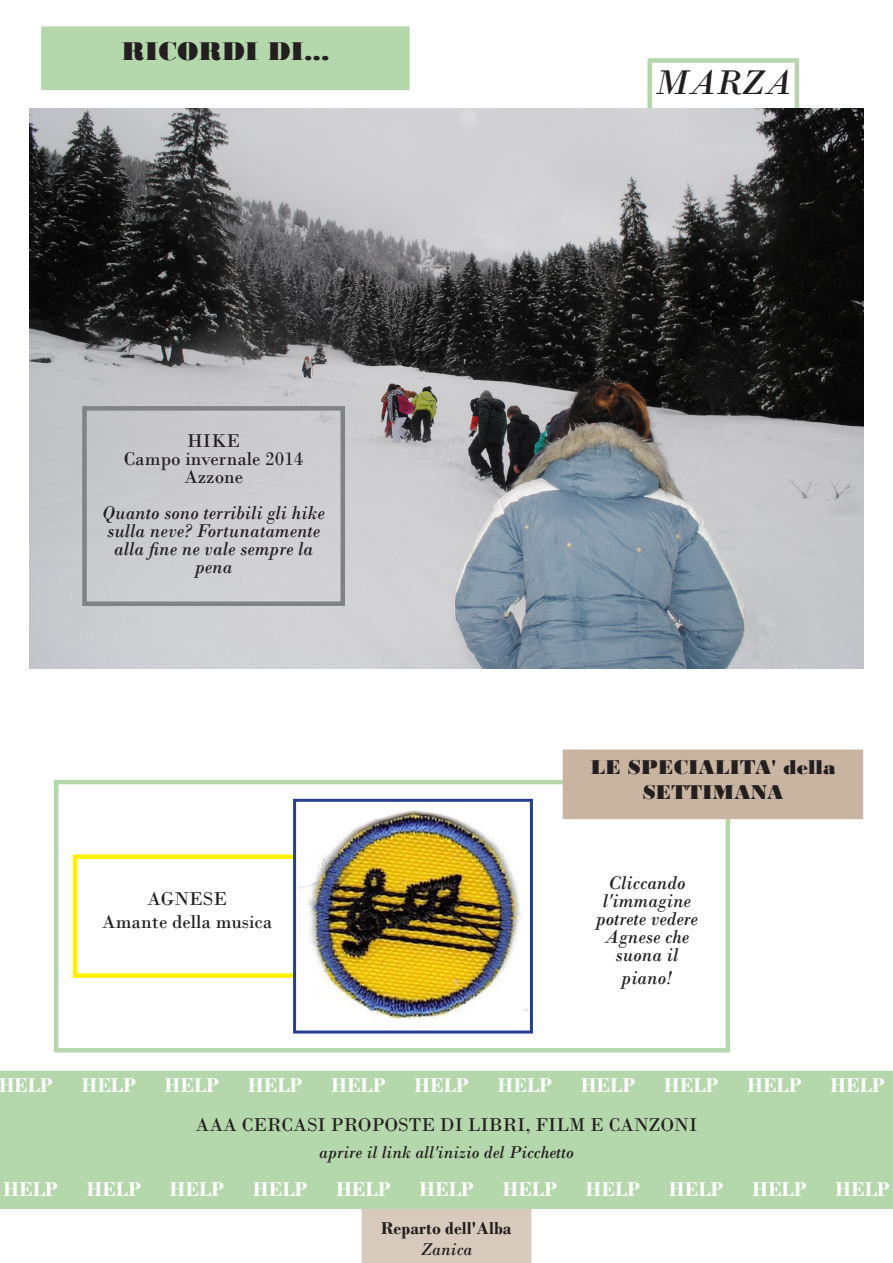
<style>
.page{position:relative;width:893px;height:1263px;background:#fff}
.page>*{position:absolute;margin:0;border:0;box-sizing:border-box;transform-origin:0 0}
.t1{font:italic 36px "Bodoni";color:#231f20}
.t2{font:27px "Bodoni MT Black";color:#231f20}
.t3{font:700 21px "Bodoni";color:#fff}
.t4{font:21px/25.2px "Bodoni MT Black";color:#231f20;text-align:center}
.t5{font:italic 19.5px/18px "Bodoni";color:#231f20;text-align:center}
.t6{font:19.5px "Bodoni";color:#231f20}
.t7{font:italic 18px "Bodoni";color:#231f20}
.t8{font:700 18px "Bodoni";color:#231f20}
</style>
<div class="page">
<div style="left:362px;top:1209px;width:169px;height:54px;background:#d7cabc"></div>
<div style="left:73px;top:854px;width:272px;height:124px;border:4px solid #fff101"></div>
<div style="left:647px;top:58px;width:152px;height:64px;border:4px solid #b5d7ac"></div>
<div style="left:54px;top:780px;width:676px;height:272px;border:4px solid #b5d7ac"></div>
<div style="left:563px;top:749px;width:300px;height:70px;background:#c8b4a0"></div>
<div style="left:0;top:1071px;width:893px;height:138px;background:#b5d7ac"></div>
<div style="left:41px;top:26px;width:369px;height:64px;background:#b5d7ac;border:4px solid #b5d7ac"></div>
<img style="left:30px;top:108px;width:833px;height:560px">
<div style="left:82px;top:406px;width:263px;height:200px;border:4px solid #808285"></div>
<img style="left:297px;top:810px;width:231px;height:211px">
<div style="left:293px;top:799px;width:240px;height:234px;border:3px solid #253f8e"></div>
<p class="t2" style="left:122px;top:35px;width:209px">RICORDI DI...</p>
<p class="t6" style="left:187px;top:429px;width:55px">HIKE</p>
<p class="t6" style="left:124px;top:447px;width:181px">Campo invernale 2014</p>
<p class="t6" style="left:184px;top:465px;width:61px">Azzone</p>
<p class="t5" style="left:102px;top:503px;width:224px">Quanto sono terribili gli hike sulla neve? Fortunatamente alla fine ne vale sempre la pena</p>
<p class="t6" style="left:147px;top:887px;width:81px">AGNESE</p>
<p class="t6" style="left:102px;top:910px;width:172px">Amante della musica</p>
<p class="t1" style="left:654px;top:61px;width:139px">MARZA</p>
<p class="t4" style="left:590px;top:754px;width:247px">LE SPECIALITA' della<br>SETTIMANA</p>
<p class="t5" style="left:596px;top:873px;width:103px">Cliccando l'immagine potrete vedere<br>Agnese che suona il</p>
<p class="t5" style="left:621px;top:969px;width:52px">piano!</p>
<p class="t3" style="left:-2px;top:1072px;width:56px">HELP</p>
<p class="t3" style="left:81px;top:1072px;width:56px">HELP</p>
<p class="t3" style="left:165px;top:1072px;width:56px">HELP</p>
<p class="t3" style="left:248px;top:1072px;width:56px">HELP</p>
<p class="t3" style="left:331px;top:1072px;width:56px">HELP</p>
<p class="t3" style="left:414px;top:1072px;width:56px">HELP</p>
<p class="t3" style="left:497px;top:1072px;width:56px">HELP</p>
<p class="t3" style="left:581px;top:1072px;width:56px">HELP</p>
<p class="t3" style="left:664px;top:1072px;width:56px">HELP</p>
<p class="t3" style="left:747px;top:1072px;width:56px">HELP</p>
<p class="t3" style="left:830px;top:1072px;width:56px">HELP</p>
<p class="t6" style="left:196px;top:1113px;width:503px">AAA CERCASI PROPOSTE DI LIBRI, FILM E CANZONI</p>
<p class="t7" style="left:319px;top:1142px;width:256px">aprire il link all'inizio del Picchetto</p>
<p class="t3" style="left:3px;top:1176px;width:56px">HELP</p>
<p class="t3" style="left:86px;top:1176px;width:56px">HELP</p>
<p class="t3" style="left:170px;top:1176px;width:56px">HELP</p>
<p class="t3" style="left:253px;top:1176px;width:56px">HELP</p>
<p class="t3" style="left:336px;top:1176px;width:56px">HELP</p>
<p class="t3" style="left:419px;top:1176px;width:56px">HELP</p>
<p class="t3" style="left:502px;top:1176px;width:56px">HELP</p>
<p class="t3" style="left:586px;top:1176px;width:56px">HELP</p>
<p class="t3" style="left:669px;top:1176px;width:56px">HELP</p>
<p class="t3" style="left:752px;top:1176px;width:56px">HELP</p>
<p class="t3" style="left:835px;top:1176px;width:56px">HELP</p>
<p class="t8" style="left:381px;top:1217px;width:132px">Reparto dell'Alba</p>
<p class="t7" style="left:421px;top:1239px;width:53px">Zanica</p>
</div>
